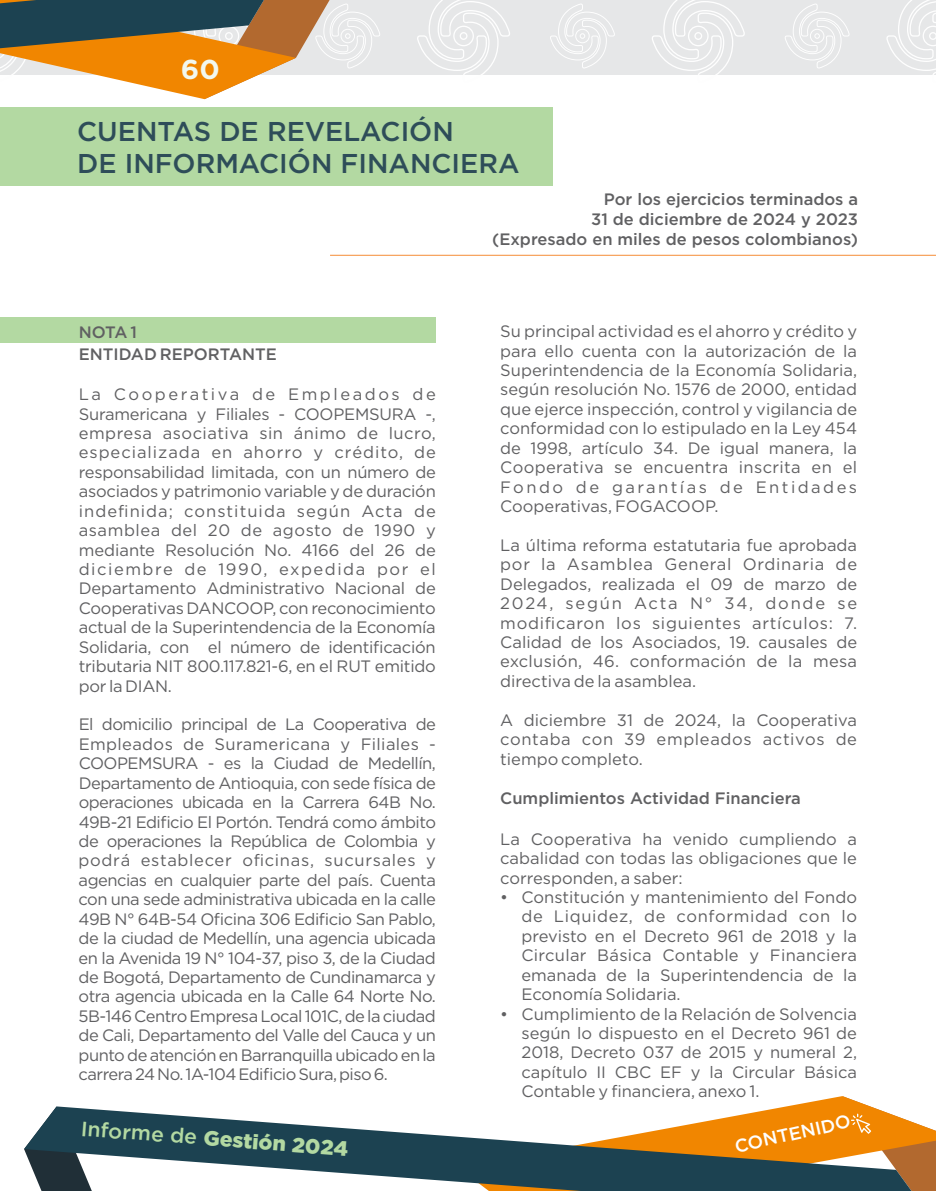
<style>
.page{position:relative;width:936px;height:1191px;background:#fff}
.page>*{position:absolute;margin:0;border:0;box-sizing:border-box;transform-origin:0 0}
.t1{font:700 27.3px "Gotham Rounded";color:#f2f8f0}
.t2{font:500 27.15px/32.5px "Gotham";color:#2e4d59}
.t3{font:900 20.7px "Gotham";color:#b3d9a2}
.t4{font:500 18.45px "Gotham";color:#fefefe}
.t5{font:16.5px/19.4px "Gotham";color:#606062;text-align:justify}
.t6{font:500 16.5px/19.8px "Gotham";color:#606062;text-align:right}
.s1{font-weight:500}
</style>
<div class="page">
<div style="left:0;top:0;width:935px;height:75px;background:#e6e7e8"></div>
<svg style="left:886px;top:0;width:49px;height:75px"></svg>
<svg style="left:785px;top:4px;width:64px;height:64px"></svg>
<svg style="left:652px;top:0;width:93px;height:75px"></svg>
<svg style="left:550px;top:4px;width:65px;height:65px"></svg>
<svg style="left:417px;top:0;width:93px;height:75px"></svg>
<svg style="left:789px;top:1096px;width:53px;height:10px"></svg>
<svg style="left:24px;top:1106px;width:818px;height:85px;fill:#204351"></svg>
<svg style="left:0;top:0;width:403px;height:108px"></svg>
<svg style="left:842px;top:1096px;width:93px;height:95px"></svg>
<hr style="left:330px;top:255px;width:605px;height:1px;background:#f68c36">
<div style="left:0;top:317px;width:435px;height:26px;background:#b3d9a2"></div>
<div style="left:0;top:108px;width:552px;height:78px;background:#b3d9a2"></div>
<h1 class="t1" style="left:181px;top:57px;width:40px">60</h1>
<h2 class="t2" style="left:77px;top:116px;width:444px">CUENTAS DE REVELACIÓN<br>DE INFORMACIÓN FINANCIERA</h2>
<p class="t6" style="left:79px;top:322px;width:199px;line-height:21.8px;text-align:left">NOTA 1<br>ENTIDAD REPORTANTE</p>
<p class="t5" style="left:79px;top:386px;width:358px">La Cooperativa de Empleados de Suramericana y Filiales - COOPEMSURA -, empresa asociativa sin ánimo de lucro, especializada en ahorro y crédito, de responsabilidad limitada, con un número de asociados y patrimonio variable y de duración indefinida; constituida según Acta de asamblea del 20 de agosto de 1990 y mediante Resolución No. 4166 del 26 de diciembre de 1990, expedida por el Departamento Administrativo Nacional de Cooperativas DANCOOP, con reconocimiento actual de la Superintendencia de la Economía Solidaria, con el número de identificación tributaria NIT 800.117.821-6, en el RUT emitido por la DIAN.</p>
<p class="t5" style="left:78px;top:716px;width:359px">El domicilio principal de La Cooperativa de Empleados de Suramericana y Filiales - COOPEMSURA - es la Ciudad de Medellín, Departamento de Antioquia, con sede física de operaciones ubicada en la Carrera 64B No.<br>49B-21 Edificio El Portón. Tendrá como ámbito de operaciones la República de Colombia y podrá establecer oficinas, sucursales y agencias en cualquier parte del país. Cuenta con una sede administrativa ubicada en la calle 49B N° 64B-54 Oficina 306 Edificio San Pablo, de la ciudad de Medellín, una agencia ubicada en la Avenida 19 N° 104-37, piso 3, de la Ciudad de Bogotá, Departamento de Cundinamarca y otra agencia ubicada en la Calle 64 Norte No.<br>5B-146 Centro Empresa Local 101C, de la ciudad de Cali, Departamento del Valle del Cauca y un punto de atención en Barranquilla ubicado en la carrera 24 No. 1A-104 Edificio Sura, piso 6.</p>
<p class="t6" style="left:492px;top:190px;width:367px">Por los ejercicios terminados a<br>31 de diciembre de 2024 y 2023 (Expresado en miles de pesos colombianos)</p>
<p class="t5" style="left:500px;top:323px;width:358px">Su principal actividad es el ahorro y crédito y para ello cuenta con la autorización de la Superintendencia de la Economía Solidaria, según resolución No. 1576 de 2000, entidad que ejerce inspección, control y vigilancia de conformidad con lo estipulado en la Ley 454 de 1998, artículo 34. De igual manera, la Cooperativa se encuentra inscrita en el Fondo de garantías de Entidades Cooperativas, FOGACOOP.</p>
<p class="t5" style="left:500px;top:536px;width:358px">La última reforma estatutaria fue aprobada por la Asamblea General Ordinaria de Delegados, realizada el 09 de marzo de 2024, según Acta N° 34, donde se modificaron los siguientes artículos: 7.<br>Calidad de los Asociados, 19. causales de exclusión, 46. conformación de la mesa directiva de la asamblea.</p>
<p class="t5" style="left:500px;top:711px;width:358px">A diciembre 31 de 2024, la Cooperativa contaba con 39 empleados activos de tiempo completo.</p>
<p class="t6" style="left:500px;top:789px;width:302px">Cumplimientos Actividad Financiera</p>
<p class="t5" style="left:500px;top:830px;width:358px">La Cooperativa ha venido cumpliendo a cabalidad con todas las obligaciones que le corresponden, a saber:</p>
<p class="t5" style="left:521px;top:888px;width:337px;text-indent:-21px">• Constitución y mantenimiento del Fondo de Liquidez, de conformidad con lo previsto en el Decreto 961 de 2018 y la Circular Básica Contable y Financiera emanada de la Superintendencia de la Economía Solidaria.</p>
<p class="t5" style="left:521px;top:1005px;width:337px;text-indent:-21px">• Cumplimiento de la Relación de Solvencia según lo dispuesto en el Decreto 961 de 2018, Decreto 037 de 2015 y numeral 2, capítulo II CBC EF y la Circular Básica Contable y financiera, anexo 1.</p>
<p class="t3" style="left:81px;top:1121px;width:270px;rotate:4deg"><span class="s1">Informe de</span> Gestión 2024</p>
<p class="t4" style="left:733px;top:1138px;width:120px;rotate:-13deg">CONTENIDO</p>
</div>
